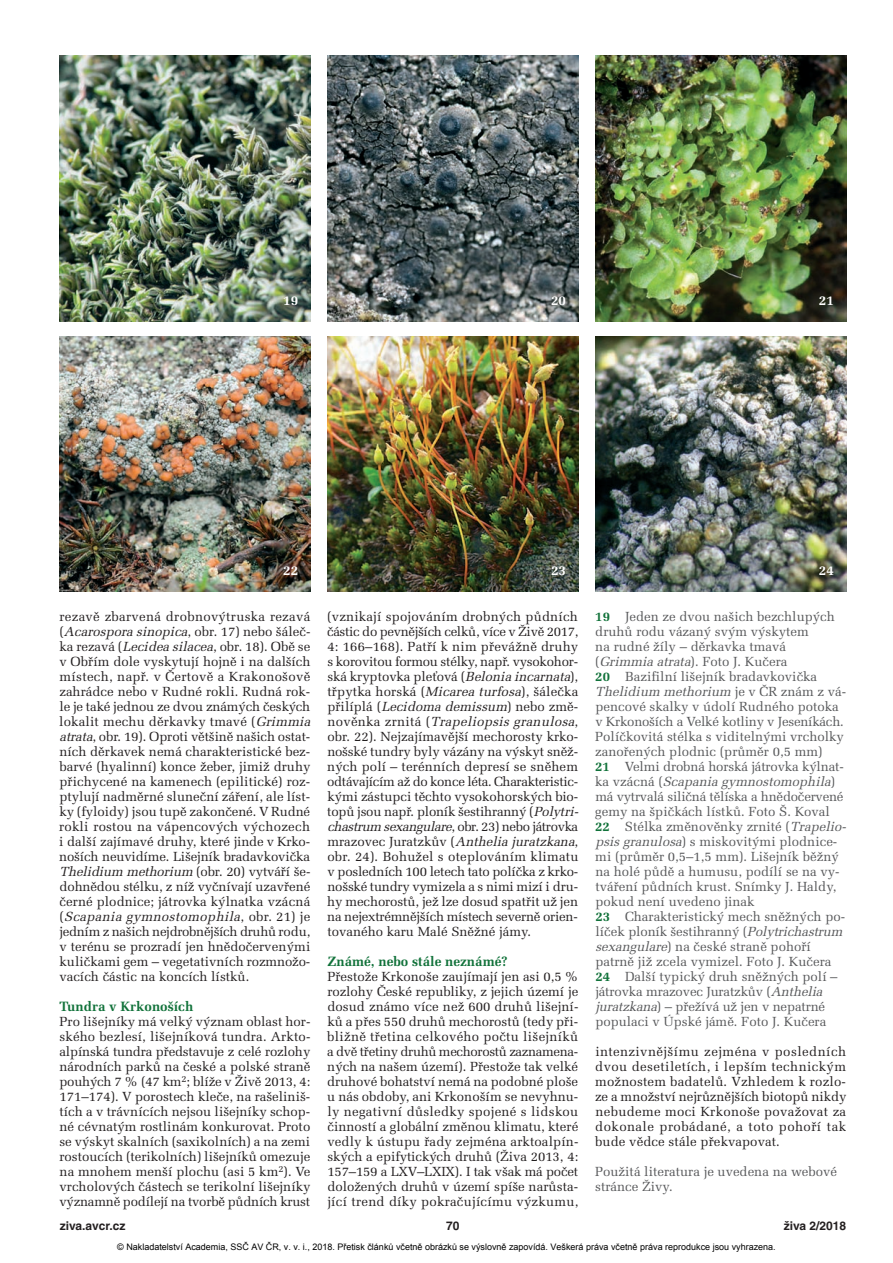
<style>
.page{position:relative;width:893px;height:1263px;background:#fff}
.page>*{position:absolute;margin:0;border:0;box-sizing:border-box;transform-origin:0 0}
.t1{font:700 13.5px "Melior CE";color:#11723a}
.t2{font:700 13.5px "Melior CE";color:#fff}
.t3{font:13.2px/15px "Melior CE";color:#231f20;text-align:justify}
.t4{font:13.2px/15px "Melior CE";color:#57585a}
.t5{font:700 12px "Helvetica CE";color:#231f20}
.t6{font:9px "Arial";color:#000}
.s1{font-style:italic}
.s2{font-weight:700;color:#11723a}
</style>
<div class="page">
<img style="left:60px;top:336px;width:250px;height:255px">
<img style="left:327px;top:336px;width:251px;height:255px">
<img style="left:595px;top:55px;width:251px;height:266px">
<img style="left:595px;top:336px;width:251px;height:255px">
<img style="left:60px;top:55px;width:250px;height:266px">
<img style="left:327px;top:55px;width:251px;height:266px">
<p class="t2" style="left:283px;top:296px;width:17px">19</p>
<p class="t2" style="left:551px;top:296px;width:17px">20</p>
<p class="t2" style="left:819px;top:296px;width:17px">21</p>
<p class="t2" style="left:283px;top:566px;width:17px">22</p>
<p class="t2" style="left:551px;top:566px;width:17px">23</p>
<p class="t3" style="left:59px;top:611px;width:255px;text-align:left">rezavě zbarvená drobnovýtruska rezavá ( <span class="s1">Acarospora sinopica</span>, o b r. 1 7 ) n e b o š á l e č - ka rezavá (<span class="s1">Lecidea silacea</span>, obr. 18). Obě se v Obřím dole vyskytují hojně i na dalších místech, např. v Čertově a Krakonošově zahrádce nebo v Rudné rokli. Rudná rok&shy;le je také jednou ze dvou známých českých lokalit mechu děrkavky tmavé (<span class="s1">Grimmia atrata</span>, obr. 19). Oproti většině našich ostat&shy;ních děrkavek nemá charakteristické bez&shy;barvé (hyalinní) konce žeber, jimiž druhy přichycené na kamenech (epilitické) roz&shy;ptylují nadměrné sluneční záření, ale líst&shy;ky (fyloidy) jsou tupě zakončené. V Rudné rokli rostou na vápencových výchozech i další zajímavé druhy, které jinde v Krko&shy;noších neuvidíme. Lišejník bradavkovička <span class="s1">Thelidium methorium</span> ( o b r. 2 0 ) v y t v á ř í š e - dohnědou stélku, z níž vyčnívají uzavřené černé plodnice; játrovka kýlnatka vzácná ( <span class="s1">Scapania gymnostomophila</span>, o b r. 2 1 ) j e jedním z našich nejdrobnějších druhů rodu, v terénu se prozradí jen hnědočervenými kuličkami gem – vegetativních rozmnožo - vacích částic na koncích lístků.</p>
<p class="t1" style="left:60px;top:1002px;width:135px">Tundra v Krkonoších</p>
<p class="t3" style="left:59px;top:1016px;width:253px">Pro lišejníky má velký význam oblast hor&shy;ského bezlesí, lišejníková tundra. Arkto - alpínská tundra představuje z celé rozlohy národních parků na české a polské straně pouhých 7 % (47 km<sup>2</sup>; blíže v Živě 2013, 4:<br>171–174). V porostech kleče, na rašeliniš&shy;tích a v trávnících nejsou lišejníky schop&shy;né cévnatým rostlinám konkurovat. Proto se výskyt skalních (saxikolních) a na zemi rostoucích (terikolních) lišejníků omezuje na mnohem menší plochu (asi 5 km<sup>2</sup>). Ve vrcholových částech se terikolní lišejníky významně podílejí na tvorbě půdních krust</p>
<p class="t3" style="left:327px;top:611px;width:255px;text-align:left">(vznikají spojováním drobných půdních částic do pevnějších celků, více v Živě 2017, 4: 166–168). Patří k nim převážně druhy s korovitou formou stélky, např. vysokohor - ská kryptovka pleťová (<span class="s1">Belonia incarnata</span>), třpytka horská (<span class="s1">Micarea turfosa</span>), šálečka p ř i l í p l á ( <span class="s1">Lecidoma demissum</span>) n e b o z m ě - n o v ě n k a z r n i t á ( <span class="s1">Trapeliopsis granulosa</span>, obr. 22). Nejzajímavější mechorosty krko&shy;nošské tundry byly vázány na výskyt sněž&shy;ných polí – terénních depresí se sněhem odtávajícím až do konce léta. Charakteristic - kými zástupci těchto vysokohorských bio&shy;topů jsou např. ploník šestihranný (<span class="s1">Polytri&shy;chastrum sexangulare</span>, o b r. 2 3 ) n e b o j á tr o v k a mrazovec Juratzkův (<span class="s1">Anthelia juratzkana</span>, obr. 24). Bohužel s oteplováním klimatu v posledních 100 letech tato políčka z krko&shy;nošské tundry vymizela a s nimi mizí i dru&shy;hy mechorostů, jež lze dosud spatřit už jen na nejextrémnějších místech severně orien - tovaného karu Malé Sněžné jámy.</p>
<p class="t1" style="left:327px;top:957px;width:182px">Známé, nebo stále neznámé?</p>
<p class="t3" style="left:327px;top:971px;width:253px">Přestože Krkonoše zaujímají jen asi 0,5 % rozlohy České republiky, z jejich území je dosud známo více než 600 druhů lišejní - ků a přes 550 druhů mechorostů (tedy při&shy;bližně třetina celkového počtu lišejníků a dvě třetiny druhů mechorostů zaznamena - ných na našem území). Přestože tak velké druhové bohatství nemá na podobné ploše u nás obdoby, ani Krkonoším se nevyhnu&shy;ly negativní důsledky spojené s lidskou činností a globální změnou klimatu, které vedly k ústupu řady zejména arktoalpín&shy;ských a epifytických druhů (Živa 2013, 4:<br>157–159 a LXV–LXIX). I tak však má počet doložených druhů v území spíše narůsta - jící trend díky pokračujícímu výzkumu,</p>
<p class="t2" style="left:819px;top:566px;width:17px">24</p>
<p class="t4" style="left:595px;top:611px;width:255px"><span class="s2">19</span> Jeden ze dvou našich bezchlupých druhů rodu vázaný svým výskytem<br>na rudné žíly – děrkavka tmavá (<span class="s1">Grimmia atrata</span>). Foto J. Kučera<br><span class="s2">20</span> Bazifilní lišejník bradavkovička <span class="s1">Thelidium methorium</span> j e v Č R z n á m z v á - pencové skalky v údolí Rudného potoka v Krkonoších a Velké kotliny v Jeseníkách.<br>Políčkovitá stélka s viditelnými vrcholky zanořených plodnic (průměr 0,5 mm)<br><span class="s2">21</span> Velmi drobná horská játrovka kýlnat&shy;k a v z á c n á ( <span class="s1">Scapania gymnostomophila</span>) má vytrvalá siličná tělíska a hnědočervené gemy na špičkách lístků. Foto Š. Koval<br><span class="s2">22</span> Stélka změnověnky zrnité (<span class="s1">Trapelio - psis granulosa</span>) s miskovitými plodnice&shy;mi (průměr 0,5–1,5 mm). Lišejník běžný na holé půdě a humusu, podílí se na vy - tváření půdních krust. Snímky J. Haldy, pokud není uvedeno jinak<br><span class="s2">23</span> Charakteristický mech sněžných po - líček ploník šestihranný (<span class="s1">Polytrichastrum sexangulare</span>) na české straně pohoří patrně již zcela vymizel. Foto J. Kučera <span class="s2">24</span> Další typický druh sněžných polí – játrovka mrazovec Juratzkův (<span class="s1">Anthelia juratzkana</span>) – přežívá už jen v nepatrné populaci v Úpské jámě. Foto J. Kučera</p>
<p class="t3" style="left:595px;top:1046px;width:253px">intenzivnějšímu zejména v posledních dvou desetiletích, i lepším technickým možnostem badatelů. Vzhledem k rozlo&shy;ze a množství nejrůznějších biotopů nikdy nebudeme moci Krkonoše považovat za dokonale probádané, a toto pohoří tak bude vědce stále překvapovat.</p>
<p class="t4" style="left:595px;top:1166px;width:244px">Použitá literatura je uvedena na webové stránce Živy.</p>
<p class="t5" style="left:60px;top:1221px;width:67px">ziva.avcr.cz</p>
<p class="t5" style="left:446px;top:1221px;width:15px">70</p>
<p class="t5" style="left:784px;top:1221px;width:64px">živa 2/2018</p>
<p class="t6" style="left:117px;top:1241px;width:660px">© Nakladatelství Academia, SSČ AV ČR, v. v. i., 2018. Přetisk článků včetně obrázků se výslovně zapovídá. Veškerá práva včetně práva reprodukce jsou vyhrazena.</p>
</div>
